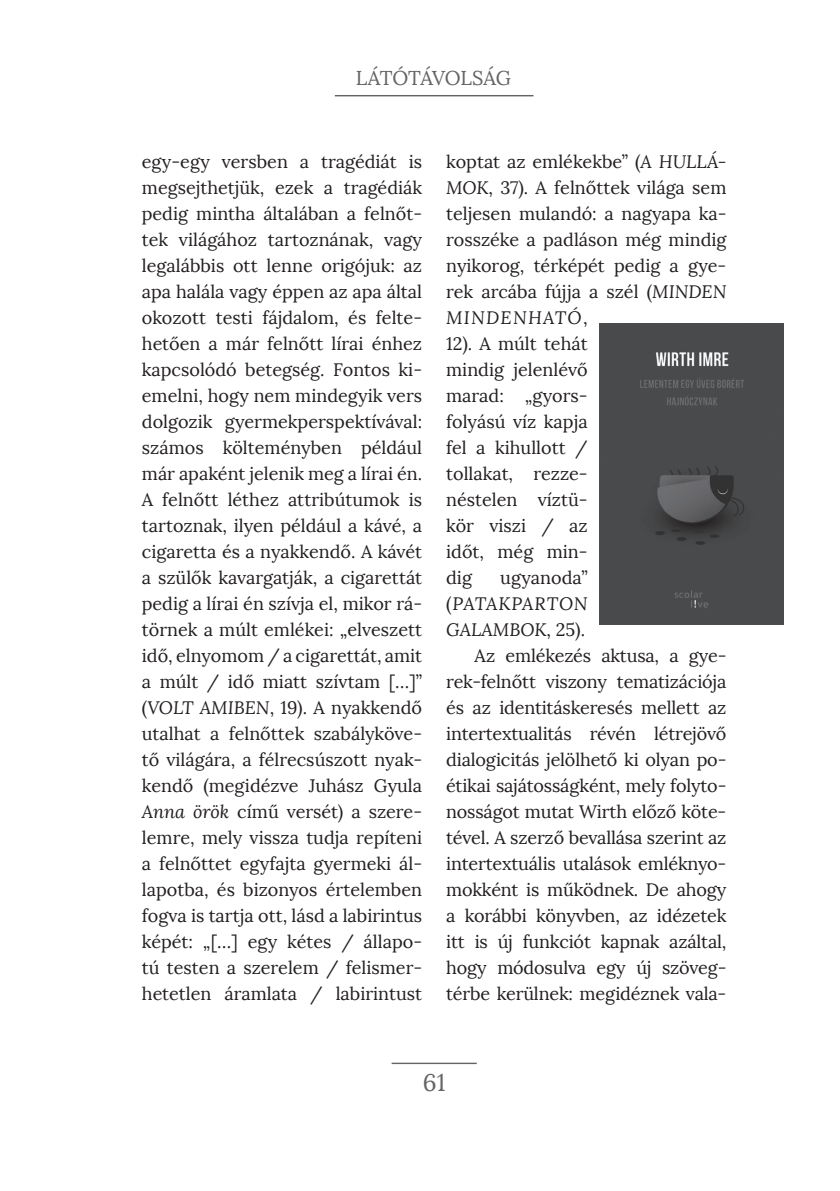
<style>
.page{position:relative;width:840px;height:1191px;background:#fff}
.page>*{position:absolute;margin:0;border:0;box-sizing:border-box;transform-origin:0 0}
.t1{font:24px "Lora";color:#636366}
.t2{font:20px "Lora";letter-spacing:-.01em;color:#636366}
.t3{font:18px/26px "Lora";letter-spacing:-.01em;color:#231f20;text-align:justify}
.t4{font:italic 18px "Lora";color:#231f20}
.t5{font:italic 18px "Lora";letter-spacing:.045em;color:#231f20}
.s1{font-style:italic}
.s2{font-style:normal}
</style>
<div class="page">
<hr style="left:334px;top:95px;width:199px;height:1px;background:#636366">
<hr style="left:391px;top:1062px;width:85px;height:2px;background:#636366">
<img style="left:599px;top:323px;width:183px;height:302px">
<p class="t2" style="left:355px;top:65px;width:157px">LÁTÓTÁVOLSÁG</p>
<p class="t3" style="left:142px;top:148px;width:281px">egy-egy versben a tragédiát is megsejthetjük, ezek a tragédiák pedig mintha általában a felnőt&shy;tek világához tartoznának, vagy legalábbis ott lenne origójuk: az apa halála vagy éppen az apa által okozott testi fájdalom, és felte&shy;hetően a már felnőtt lírai énhez kapcsolódó betegség. Fontos ki&shy;emelni, hogy nem mindegyik vers dolgozik gyermekperspektívával: számos költeményben például már apaként jelenik meg a lírai én.<br>A felnőtt léthez attribútumok is tartoznak, ilyen például a kávé, a cigaretta és a nyakkendő. A kávét a szülők kavargatják, a cigarettát pedig a lírai én szívja el, mikor rá&shy;törnek a múlt emlékei: „elveszett idő, elnyomom / a cigarettát, amit a múlt / idő miatt szívtam […]” (<span class="s1">VOLT AMIBEN</span>, 19). A nyakkendő utalhat a felnőttek szabályköve&shy;tő világára, a félrecsúszott nyak&shy;kendő (megidézve Juhász Gyula <span class="s1">Anna örök</span> című versét) a szere&shy;lemre, mely vissza tudja repíteni a felnőttet egyfajta gyermeki ál&shy;lapotba, és bizonyos értelemben fogva is tartja ott, lásd a labirintus képét: „[…] egy kétes / állapo&shy;tú testen a szerelem / felismer&shy;hetetlen áramlata / labirintust</p>
<p class="t3" style="left:446px;top:148px;width:281px;text-align:left">koptat az emlékekbe” (<span class="s1">A HULLÁ-<br>MOK</span>, 37). A felnőttek világa sem teljesen mulandó: a nagyapa ka&shy;rosszéke a padláson még mindig nyikorog, térképét pedig a gye&shy;rek arcába fújja a szél (<span class="s1">MINDEN<br>MINDENHATÓ</span>,<br>12). A múlt tehát<br>mindig jelenlévő<br>marad: „gyors-<br>folyású víz kapja<br>fel a kihullott /<br>tollakat, rezze-<br>néstelen víztü-<br>kör viszi / az<br>időt, még min-<br>dig</p>
<p class="t3" style="left:500px;top:564px;width:89px">ugyanoda”</p>
<p class="t5" style="left:446px;top:592px;width:143px"><span class="s2">(</span>PATAKPARTON</p>
<p class="t4" style="left:446px;top:618px;width:140px">GALAMBOK<span class="s2">, 25).</span></p>
<p class="t3" style="left:474px;top:642px;width:253px">Az emlékezés aktusa, a gye-</p>
<p class="t3" style="left:446px;top:668px;width:281px">rek-felnőtt viszony tematizációja</p>
<p class="t3" style="left:446px;top:694px;width:281px">és az identitáskeresés mellett az</p>
<p class="t3" style="left:446px;top:720px;width:281px">intertextualitás révén létrejövő</p>
<p class="t3" style="left:446px;top:746px;width:281px">dialogicitás jelölhető ki olyan po-</p>
<p class="t3" style="left:446px;top:772px;width:281px">étikai sajátosságként, mely folyto-</p>
<p class="t3" style="left:446px;top:798px;width:281px">nosságot mutat Wirth előző köte-</p>
<p class="t3" style="left:446px;top:824px;width:281px">tével. A szerző bevallása szerint az</p>
<p class="t3" style="left:446px;top:850px;width:281px">intertextuális utalások emléknyo-</p>
<p class="t3" style="left:446px;top:876px;width:281px">mokként is működnek. De ahogy</p>
<p class="t3" style="left:446px;top:902px;width:281px">a korábbi könyvben, az idézetek</p>
<p class="t3" style="left:446px;top:928px;width:281px">itt is új funkciót kapnak azáltal,</p>
<p class="t3" style="left:446px;top:954px;width:281px">hogy módosulva egy új szöveg-</p>
<p class="t3" style="left:446px;top:980px;width:281px">térbe kerülnek: megidéznek vala-</p>
<h1 class="t1" style="left:422px;top:1067px;width:24px">61</h1>
</div>
